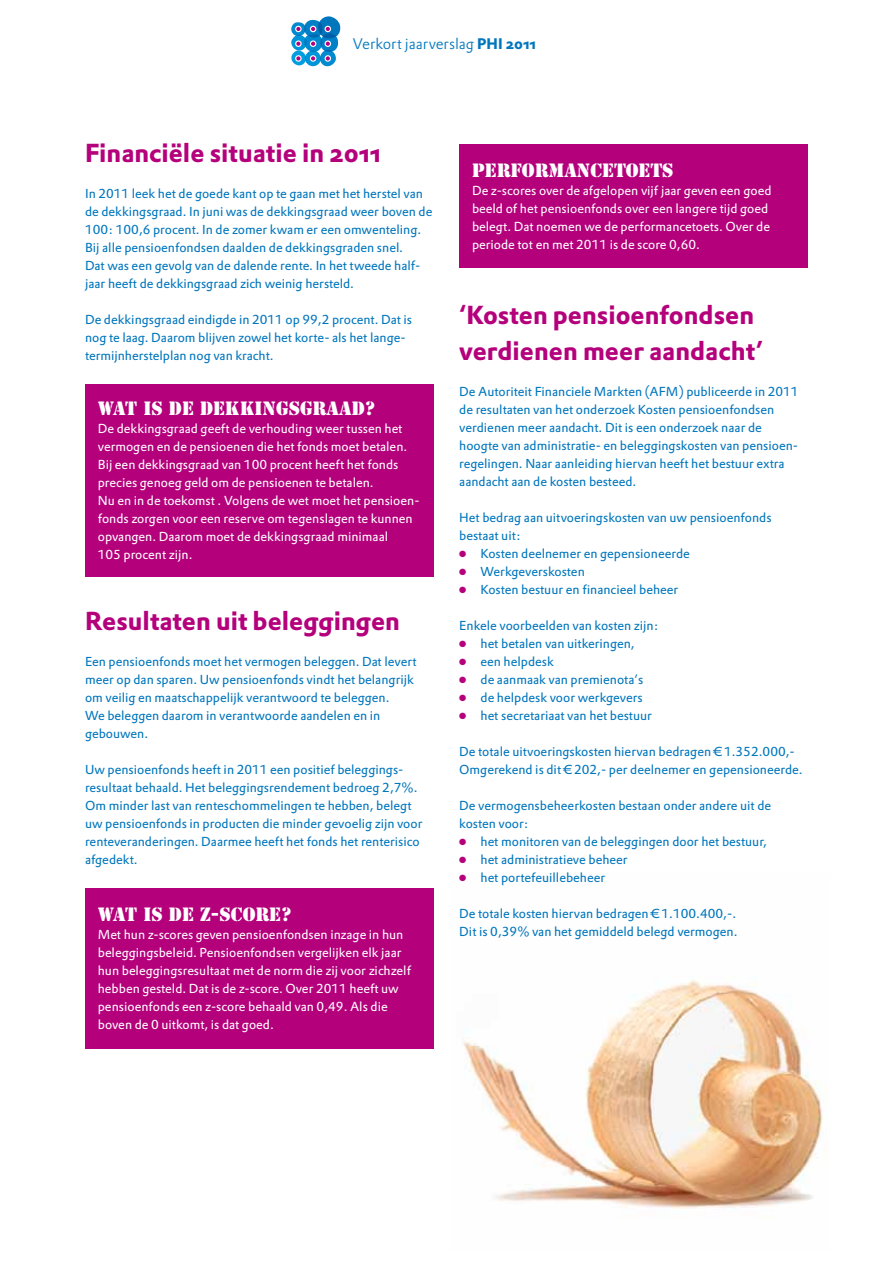
<style>
.page{position:relative;width:893px;height:1263px;background:#fff}
.page>*{position:absolute;margin:0;border:0;box-sizing:border-box;transform-origin:0 0}
.t1{font:25.5px/36px "DTL Prokyon ST Bold";color:#b5007c}
.t2{font:18px "Stencil Std";color:#fff}
.t3{font:15px "DTL Prokyon T Light";color:#0076bd}
.t4{font:12.75px/18px "DTL Prokyon T";color:#0076bd}
.t5{font:12.75px/18px "DTL Prokyon T";color:#fff}
.s1{font-family:"DTL Prokyon ST Bold"}
.s2{color:#b5007c}
</style>
<div class="page">
<svg style="left:291px;top:16px;width:49px;height:50px"></svg>
<img style="left:463px;top:980px;width:363px;height:229px">
<div style="left:85px;top:384px;width:349px;height:193px;background:#b5007c"></div>
<div style="left:85px;top:888px;width:349px;height:160px;background:#b5007c"></div>
<div style="left:459px;top:145px;width:349px;height:123px;background:#b5007c"></div>
<p class="t3" style="left:353px;top:34px;width:185px">Verkort jaarverslag <span class="s1">PHI 2011</span></p>
<h1 class="t1" style="left:85px;top:135px;width:297px">Financiële situatie in 2011</h1>
<p class="t4" style="left:85px;top:184px;width:349px">In 2011 leek het de goede kant op te gaan met het herstel van de dekkingsgraad. In juni was de dekkingsgraad weer boven de 100: 100,6 procent. In de zomer kwam er een omwenteling.<br>Bij alle pensioenfondsen daalden de dekkingsgraden snel.<br>Dat was een gevolg van de dalende rente. In het tweede half&shy;jaar heeft de dekkingsgraad zich weinig hersteld.</p>
<p class="t4" style="left:85px;top:310px;width:329px">De dekkingsgraad eindigde in 2011 op 99,2 procent. Dat is nog te laag. Daarom blijven zowel het korte- als het lange&shy;termijnherstelplan nog van kracht.</p>
<h2 class="t2" style="left:98px;top:397px;width:279px">WAT IS DE DEKKINGSGRAAD?</h2>
<p class="t5" style="left:98px;top:419px;width:323px">De dekkingsgraad geeft de verhouding weer tussen het vermogen en de pensioenen die het fonds moet betalen.<br>Bij een dekkingsgraad van 100 procent heeft het fonds precies genoeg geld om de pensioenen te betalen.<br>Nu en in de toekomst . Volgens de wet moet het pensioen&shy;fonds zorgen voor een reserve om tegenslagen te kunnen opvangen. Daarom moet de dekkingsgraad minimaal<br>105 procent zijn.</p>
<h1 class="t1" style="left:85px;top:603px;width:316px">Resultaten uit beleggingen</h1>
<p class="t4" style="left:85px;top:652px;width:333px">Een pensioenfonds moet het vermogen beleggen. Dat levert meer op dan sparen. Uw pensioenfonds vindt het belangrijk om veilig en maatschappelijk verantwoord te beleggen.<br>We beleggen daarom in verantwoorde aandelen en in gebouwen.</p>
<p class="t4" style="left:85px;top:760px;width:339px">Uw pensioenfonds heeft in 2011 een positief beleggings&shy;resultaat behaald. Het beleggingsrendement bedroeg 2,7%.<br>Om minder last van renteschommelingen te hebben, belegt uw pensioenfonds in producten die minder gevoelig zijn voor renteveranderingen. Daarmee heeft het fonds het renterisico afgedekt.</p>
<h2 class="t2" style="left:98px;top:903px;width:196px">WAT IS DE Z-SCORE?</h2>
<p class="t5" style="left:98px;top:925px;width:315px">Met hun z-scores geven pensioenfondsen inzage in hun beleggingsbeleid. Pensioenfondsen vergelijken elk jaar hun beleggingsresultaat met de norm die zij voor zichzelf hebben gesteld. Dat is de z-score. Over 2011 heeft uw pensioenfonds een z-score behaald van 0,49. Als die boven de 0 uitkomt, is dat goed.</p>
<h2 class="t2" style="left:472px;top:159px;width:203px">PERFORMANCETOETS</h2>
<p class="t5" style="left:472px;top:181px;width:301px">De z-scores over de afgelopen vijf jaar geven een goed beeld of het pensioenfonds over een langere tijd goed belegt. Dat noemen we de performancetoets. Over de periode tot en met 2011 is de score 0,60.</p>
<h1 class="t1" style="left:459px;top:297px;width:305px">‘Kosten pensioenfondsen verdienen meer aandacht’</h1>
<p class="t4" style="left:459px;top:382px;width:341px">De Autoriteit Financiele Markten (AFM) publiceerde in 2011 de resultaten van het onderzoek Kosten pensioenfondsen verdienen meer aandacht. Dit is een onderzoek naar de hoogte van administratie- en beleggingskosten van pensioen&shy;regelingen. Naar aanleiding hiervan heeft het bestuur extra aandacht aan de kosten besteed.</p>
<p class="t4" style="left:459px;top:508px;width:314px">Het bedrag aan uitvoeringskosten van uw pensioenfonds bestaat uit:</p>
<p class="t4" style="left:459px;top:544px;width:232px"><span class="s2">●</span> Kosten deelnemer en gepensioneerde</p>
<p class="t4" style="left:459px;top:562px;width:127px"><span class="s2">●</span> Werkgeverskosten</p>
<p class="t4" style="left:459px;top:580px;width:221px"><span class="s2">●</span> Kosten bestuur en financieel beheer</p>
<p class="t4" style="left:459px;top:616px;width:201px">Enkele voorbeelden van kosten zijn:</p>
<p class="t4" style="left:459px;top:634px;width:177px"><span class="s2">●</span> het betalen van uitkeringen,</p>
<p class="t4" style="left:459px;top:652px;width:96px"><span class="s2">●</span> een helpdesk</p>
<p class="t4" style="left:459px;top:670px;width:186px"><span class="s2">●</span> de aanmaak van premienota’s</p>
<p class="t4" style="left:459px;top:688px;width:185px"><span class="s2">●</span> de helpdesk voor werkgevers</p>
<p class="t4" style="left:459px;top:706px;width:194px"><span class="s2">●</span> het secretariaat van het bestuur</p>
<p class="t4" style="left:459px;top:742px;width:345px">De totale uitvoeringskosten hiervan bedragen € 1.352.000,-<br>Omgerekend is dit € 202,- per deelnemer en gepensioneerde.</p>
<p class="t4" style="left:459px;top:796px;width:314px">De vermogensbeheerkosten bestaan onder andere uit de kosten voor:</p>
<p class="t4" style="left:459px;top:832px;width:309px"><span class="s2">●</span> het monitoren van de beleggingen door het bestuur,</p>
<p class="t4" style="left:459px;top:850px;width:170px"><span class="s2">●</span> het administratieve beheer</p>
<p class="t4" style="left:459px;top:868px;width:148px"><span class="s2">●</span> het portefeuillebeheer</p>
<p class="t4" style="left:459px;top:904px;width:280px">De totale kosten hiervan bedragen € 1.100.400,-.<br>Dit is 0,39% van het gemiddeld belegd vermogen.</p>
</div>
